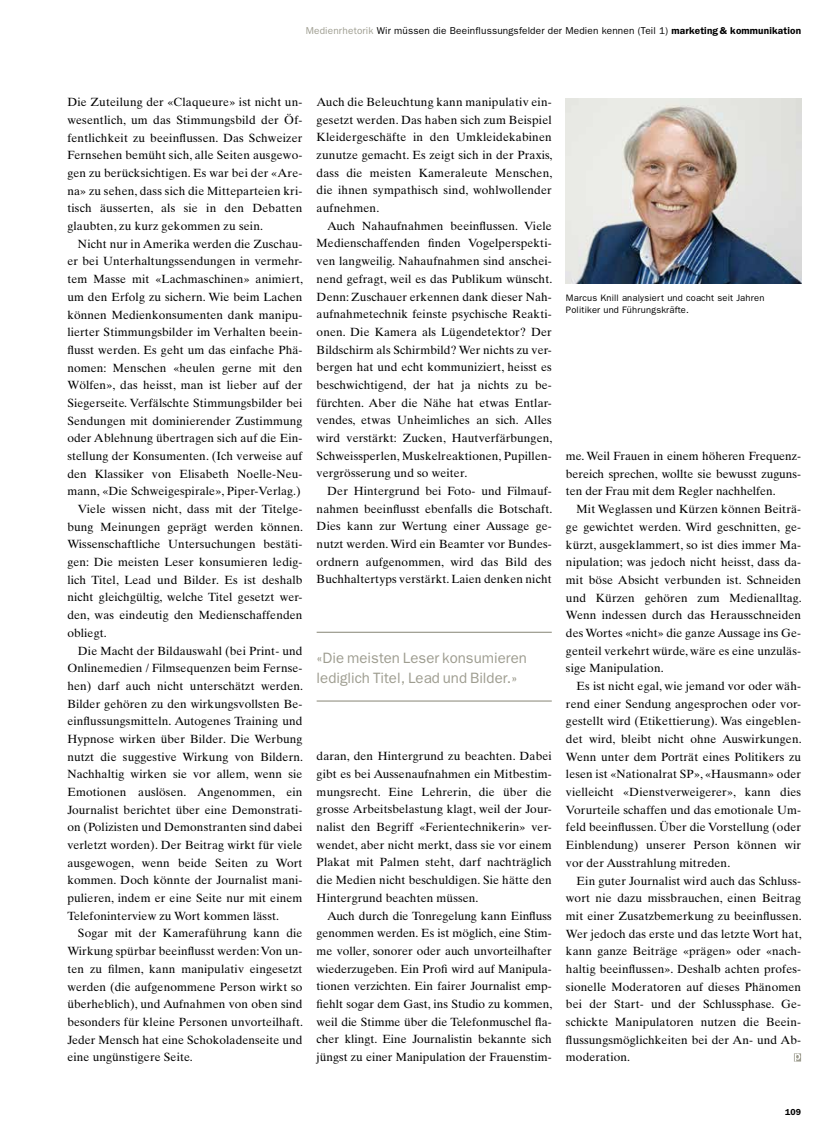
<style>
.page{position:relative;width:833px;height:1134px;background:#fff}
.page>*{position:absolute;margin:0;border:0;box-sizing:border-box;transform-origin:0 0}
.t1{font:15px/20px "Franklin Gothic";color:#9e9d90}
.t2{font:11.88px/17.6px "Times Ten";letter-spacing:.01em;color:#000;text-align:justify}
.t3{font:10px "Franklin Gothic";letter-spacing:.015em;color:#000}
.t4{font:9.38px/12.5px "Franklin Gothic";letter-spacing:.02em;color:#000}
.t5{font:600 8.75px "Franklin Gothic";color:#000}
.s1{color:#9e9d90}
.s2{font-weight:600}
</style>
<div class="page">
<svg style="left:794px;top:1053px;width:7px;height:8px"></svg>
<hr style="left:317px;top:632px;width:235px;height:1px;background:#9e9d90">
<hr style="left:317px;top:700px;width:235px;height:2px;background:#9e9d90">
<img style="left:566px;top:99px;width:235px;height:184px">
<p class="t3" style="left:306px;top:25px;width:497px"><span class="s1">Medienrhetorik</span> Wir müssen die Beeinflussungsfelder der Medien kennen (Teil 1) <span class="s2">marketing &amp; kommunikation</span></p>
<p class="t2" style="left:67px;top:93px;width:237px">Die Zuteilung der «Claqueure» ist nicht un&shy;wesentlich, um das Stimmungsbild der Öf&shy;fentlichkeit zu beeinflussen. Das Schweizer Fernsehen bemüht sich, alle Seiten ausgewo&shy;gen zu berücksichtigen. Es war bei der «Are&shy;na» zu sehen, dass sich die Mitteparteien kri&shy;tisch äusserten, als sie in den Debatten glaubten, zu kurz gekommen zu sein.</p>
<p class="t2" style="left:78px;top:235px;width:226px">Nicht nur in Amerika werden die Zuschau-</p>
<p class="t2" style="left:67px;top:252px;width:237px">er bei Unterhaltungssendungen in vermehr-</p>
<p class="t2" style="left:67px;top:270px;width:237px">tem Masse mit «Lachmaschinen» animiert,</p>
<p class="t2" style="left:67px;top:288px;width:237px">um den Erfolg zu sichern. Wie beim Lachen</p>
<p class="t2" style="left:67px;top:306px;width:237px">können Medienkonsumenten dank manipu-</p>
<p class="t2" style="left:67px;top:323px;width:237px">lierter Stimmungsbilder im Verhalten beein-</p>
<p class="t2" style="left:67px;top:341px;width:237px">flusst werden. Es geht um das einfache Phä-</p>
<p class="t2" style="left:67px;top:359px;width:237px">nomen: Menschen «heulen gerne mit den</p>
<p class="t2" style="left:67px;top:376px;width:237px">Wölfen», das heisst, man ist lieber auf der</p>
<p class="t2" style="left:67px;top:394px;width:237px">Siegerseite. Verfälschte Stimmungsbilder bei</p>
<p class="t2" style="left:67px;top:412px;width:237px">Sendungen mit dominierender Zustimmung</p>
<p class="t2" style="left:67px;top:429px;width:237px">oder Ablehnung übertragen sich auf die Ein-</p>
<p class="t2" style="left:67px;top:447px;width:237px">stellung der Konsumenten. (Ich verweise auf</p>
<p class="t2" style="left:67px;top:465px;width:237px">den Klassiker von Elisabeth Noelle-Neu-</p>
<p class="t2" style="left:67px;top:482px;width:235px">mann, «Die Schweigespirale», Piper-Verlag.)</p>
<p class="t2" style="left:78px;top:500px;width:226px">Viele wissen nicht, dass mit der Titelge-</p>
<p class="t2" style="left:67px;top:518px;width:237px">bung Meinungen geprägt werden können.</p>
<p class="t2" style="left:67px;top:535px;width:237px">Wissenschaftliche Untersuchungen bestäti-</p>
<p class="t2" style="left:67px;top:553px;width:237px">gen: Die meisten Leser konsumieren ledig-</p>
<p class="t2" style="left:67px;top:571px;width:237px">lich Titel, Lead und Bilder. Es ist deshalb</p>
<p class="t2" style="left:67px;top:588px;width:237px">nicht gleichgültig, welche Titel gesetzt wer-</p>
<p class="t2" style="left:67px;top:606px;width:237px">den, was eindeutig den Medienschaffenden</p>
<p class="t2" style="left:67px;top:624px;width:41px">obliegt.</p>
<p class="t2" style="left:78px;top:641px;width:226px">Die Macht der Bildauswahl (bei Print- und</p>
<p class="t2" style="left:67px;top:659px;width:237px">Onlinemedien / Filmsequenzen beim Fernse-</p>
<p class="t2" style="left:67px;top:677px;width:237px">hen) darf auch nicht unterschätzt werden.</p>
<p class="t2" style="left:67px;top:695px;width:237px">Bilder gehören zu den wirkungsvollsten Be-</p>
<p class="t2" style="left:67px;top:712px;width:237px">einflussungsmitteln. Autogenes Training und</p>
<p class="t2" style="left:67px;top:730px;width:237px">Hypnose wirken über Bilder. Die Werbung</p>
<p class="t2" style="left:67px;top:748px;width:237px">nutzt die suggestive Wirkung von Bildern.</p>
<p class="t2" style="left:67px;top:765px;width:237px">Nachhaltig wirken sie vor allem, wenn sie</p>
<p class="t2" style="left:67px;top:783px;width:237px">Emotionen auslösen. Angenommen, ein</p>
<p class="t2" style="left:67px;top:801px;width:237px">Journalist berichtet über eine Demonstrati-</p>
<p class="t2" style="left:67px;top:818px;width:237px">on (Polizisten und Demonstranten sind dabei</p>
<p class="t2" style="left:67px;top:836px;width:237px">verletzt worden). Der Beitrag wirkt für viele</p>
<p class="t2" style="left:67px;top:854px;width:237px">ausgewogen, wenn beide Seiten zu Wort</p>
<p class="t2" style="left:67px;top:871px;width:237px">kommen. Doch könnte der Journalist mani-</p>
<p class="t2" style="left:67px;top:889px;width:237px">pulieren, indem er eine Seite nur mit einem</p>
<p class="t2" style="left:67px;top:907px;width:213px">Telefoninterview zu Wort kommen lässt.</p>
<p class="t2" style="left:78px;top:924px;width:226px">Sogar mit der Kameraführung kann die</p>
<p class="t2" style="left:67px;top:942px;width:237px">Wirkung spürbar beeinflusst werden: Von un-</p>
<p class="t2" style="left:67px;top:960px;width:237px">ten zu filmen, kann manipulativ eingesetzt</p>
<p class="t2" style="left:67px;top:977px;width:237px">werden (die aufgenommene Person wirkt so</p>
<p class="t2" style="left:67px;top:995px;width:237px">überheblich), und Aufnahmen von oben sind</p>
<p class="t2" style="left:67px;top:1013px;width:237px">besonders für kleine Personen unvorteilhaft.</p>
<p class="t2" style="left:67px;top:1030px;width:237px">Jeder Mensch hat eine Schokoladenseite und</p>
<p class="t2" style="left:67px;top:1048px;width:127px">eine ungünstigere Seite.</p>
<p class="t2" style="left:317px;top:93px;width:237px">Auch die Beleuchtung kann manipulativ ein&shy;gesetzt werden. Das haben sich zum Beispiel Kleidergeschäfte in den Umkleidekabinen zunutze gemacht. Es zeigt sich in der Praxis, dass die meisten Kameraleute Menschen, die ihnen sympathisch sind, wohlwollender aufnehmen.</p>
<p class="t2" style="left:317px;top:217px;width:237px;text-indent:11px">Auch Nahaufnahmen beeinflussen. Viele Medienschaffenden finden Vogelperspekti&shy;ven langweilig. Nahaufnahmen sind anschei&shy;nend gefragt, weil es das Publikum wünscht.<br>Denn: Zuschauer erkennen dank dieser Nah&shy;aufnahmetechnik feinste psychische Reakti&shy;onen. Die Kamera als Lügendetektor? Der Bildschirm als Schirmbild? Wer nichts zu ver&shy;bergen hat und echt kommuniziert, heisst es beschwichtigend, der hat ja nichts zu be&shy;fürchten. Aber die Nähe hat etwas Entlar&shy;vendes, etwas Unheimliches an sich. Alles wird verstärkt: Zucken, Hautverfärbungen, Schweissperlen, Muskelreaktionen, Pupillen&shy;vergrösserung und so weiter.</p>
<p class="t2" style="left:317px;top:482px;width:237px;text-indent:11px">Der Hintergrund bei Foto- und Filmauf&shy;nahmen beeinflusst ebenfalls die Botschaft.<br>Dies kann zur Wertung einer Aussage ge&shy;nutzt werden. Wird ein Beamter vor Bundes&shy;ordnern aufgenommen, wird das Bild des Buchhaltertyps verstärkt. Laien denken nicht</p>
<p class="t1" style="left:317px;top:648px;width:212px">«Die meisten Leser konsumieren lediglich Titel, Lead und Bilder.»</p>
<p class="t2" style="left:317px;top:747px;width:237px">daran, den Hintergrund zu beachten. Dabei gibt es bei Aussenaufnahmen ein Mitbestim&shy;mungsrecht. Eine Lehrerin, die über die grosse Arbeitsbelastung klagt, weil der Jour&shy;nalist den Begriff «Ferientechnikerin» ver&shy;wendet, aber nicht merkt, dass sie vor einem Plakat mit Palmen steht, darf nachträglich die Medien nicht beschuldigen. Sie hätte den Hintergrund beachten müssen.</p>
<p class="t2" style="left:317px;top:906px;width:237px;text-indent:11px">Auch durch die Tonregelung kann Einfluss genommen werden. Es ist möglich, eine Stim&shy;me voller, sonorer oder auch unvorteilhafter wiederzugeben. Ein Profi wird auf Manipula&shy;tionen verzichten. Ein fairer Journalist emp&shy;fiehlt sogar dem Gast, ins Studio zu kommen, weil die Stimme über die Telefonmuschel fla&shy;cher klingt. Eine Journalistin bekannte sich jüngst zu einer Manipulation der Frauenstim-</p>
<p class="t4" style="left:566px;top:291px;width:200px">Marcus Knill analysiert und coacht seit Jahren<br>Politiker und Führungskräfte.</p>
<p class="t2" style="left:566px;top:447px;width:237px">me. Weil Frauen in einem höheren Frequenz&shy;bereich sprechen, wollte sie bewusst zuguns&shy;ten der Frau mit dem Regler nachhelfen.</p>
<p class="t2" style="left:566px;top:500px;width:237px;text-indent:11px">Mit Weglassen und Kürzen können Beiträ&shy;ge gewichtet werden. Wird geschnitten, ge&shy;kürzt, ausgeklammert, so ist dies immer Ma&shy;nipulation; was jedoch nicht heisst, dass da&shy;mit böse Absicht verbunden ist. Schneiden und Kürzen gehören zum Medienalltag.<br>Wenn indessen durch das Herausschneiden des Wortes «nicht» die ganze Aussage ins Ge&shy;genteil verkehrt würde, wäre es eine unzuläs&shy;sige Manipulation.</p>
<p class="t2" style="left:566px;top:677px;width:237px;text-indent:11px">Es ist nicht egal, wie jemand vor oder wäh&shy;rend einer Sendung angesprochen oder vor&shy;gestellt wird (Etikettierung). Was eingeblen&shy;det wird, bleibt nicht ohne Auswirkungen.<br>Wenn unter dem Porträt eines Politikers zu lesen ist «Nationalrat SP», «Hausmann» oder vielleicht «Dienstverweigerer», kann dies Vorurteile schaffen und das emotionale Um&shy;feld beeinflussen. Über die Vorstellung (oder Einblendung) unserer Person können wir vor der Ausstrahlung mitreden.</p>
<p class="t2" style="left:566px;top:871px;width:237px;text-indent:11px">Ein guter Journalist wird auch das Schluss&shy;wort nie dazu missbrauchen, einen Beitrag mit einer Zusatzbemerkung zu beeinflussen.<br>Wer jedoch das erste und das letzte Wort hat, kann ganze Beiträge «prägen» oder «nach&shy;haltig beeinflussen». Deshalb achten profes&shy;sionelle Moderatoren auf dieses Phänomen bei der Start- und der Schlussphase. Ge&shy;schickte Manipulatoren nutzen die Beein&shy;flussungsmöglichkeiten bei der An- und Ab&shy;moderation.</p>
<p class="t5" style="left:785px;top:1106px;width:18px">109</p>
</div>
